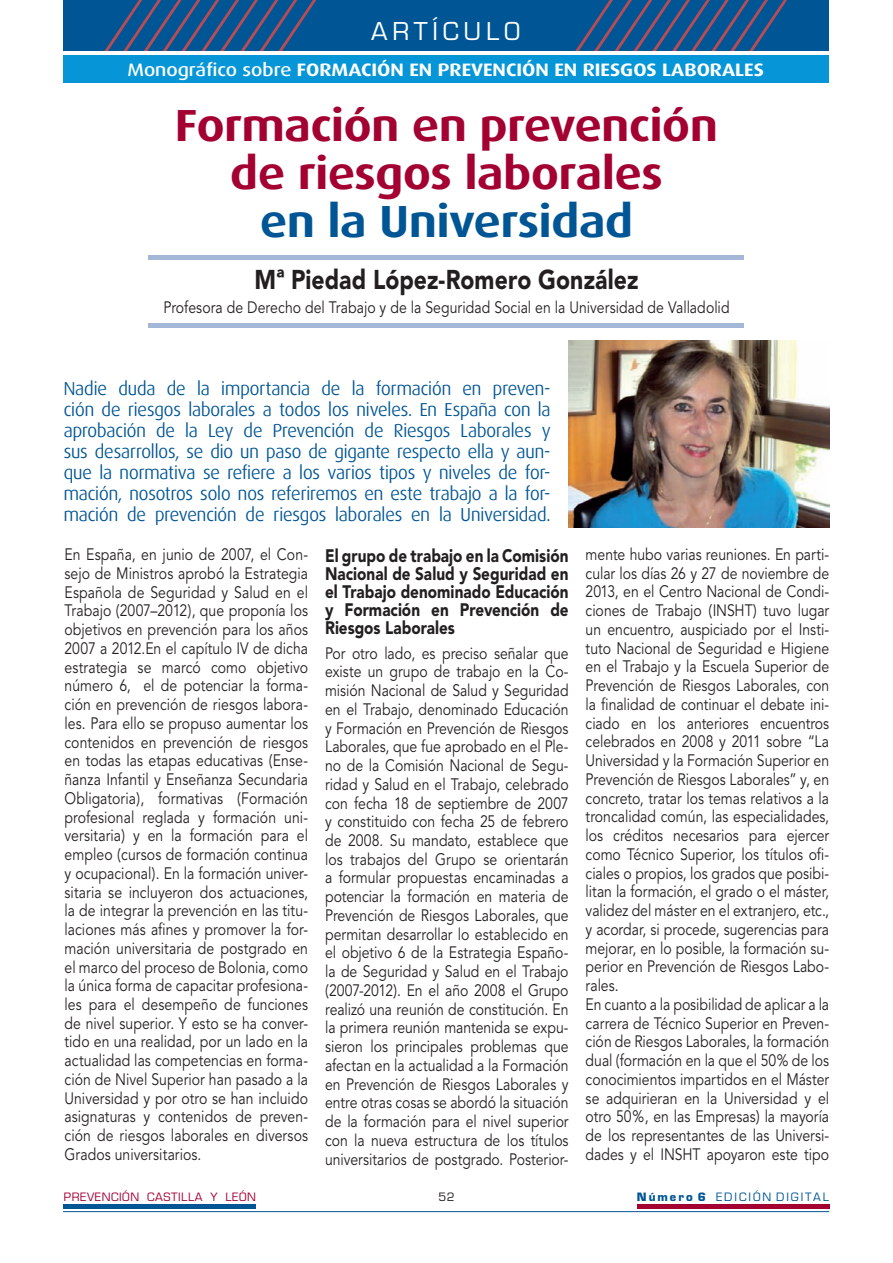
<style>
.page{position:relative;width:893px;height:1263px;background:#fff}
.page>*{position:absolute;margin:0;border:0;box-sizing:border-box;transform-origin:0 0}
.t1{font:700 45px/48px "Dax Wide";letter-spacing:-.005em;color:#a40133;text-align:center;scale:.95 1}
.t2{font:900 27px "Avenir";letter-spacing:.005em;color:#231f20;scale:.85 1}
.t3{font:24px "Eurostile";letter-spacing:.2em;color:#fff}
.t4{font:18.75px/21px "Dax Wide";letter-spacing:-.01em;color:#005595;text-align:justify;scale:.85 1}
.t5{font:900 18px/18px "Avenir";color:#231f20;text-align:justify;scale:.85 1}
.t6{font:700 18px "Dax Wide";color:#fff}
.t7{font:16.5px/18.8px "Avenir";color:#231f20;text-align:justify;scale:.85 1}
.t8{font:11.25px "Eurostile";letter-spacing:.05em;color:#a40133}
.t9{font:11.25px "Eurostile";letter-spacing:.175em;color:#005595}
.t10{font:11.25px "Eurostile";color:#231f20}
.s1{font-weight:500}
.s2{color:#005595}
.s3{font-weight:700}
</style>
<div class="page">
<div style="left:63px;top:0;width:765px;height:62px;background:#005595"></div>
<div style="left:63px;top:51px;width:765px;height:32px;background:#0696d7"></div>
<svg style="left:104px;top:0;width:213px;height:51px"></svg>
<svg style="left:575px;top:0;width:212px;height:51px"></svg>
<hr style="left:64px;top:1204px;width:192px;height:4px;background:#005595">
<hr style="left:637px;top:1204px;width:192px;height:4px;background:#a40133">
<hr style="left:63px;top:1211px;width:766px;height:1px;background:#005595">
<hr style="left:63px;top:51px;width:765px;height:3px;background:#fff">
<hr style="left:149px;top:255px;width:595px;height:4px;background:#a4b7d7">
<hr style="left:149px;top:324px;width:595px;height:4px;background:#a4b7d7">
<img style="left:568px;top:340px;width:261px;height:187px">
<p class="t3" style="left:371px;top:17px;width:151px">ARTÍCULO</p>
<p class="t6" style="left:128px;top:59px;width:638px"><span class="s1">Monográfico sobre</span> FORMACIÓN EN PREVENCIÓN EN RIESGOS LABORALES</p>
<p class="t1" style="left:175px;top:102px;width:573px">Formación en prevención de riesgos laborales<br><span class="s2">en la Universidad</span></p>
<p class="t2" style="left:254px;top:263px;width:454px">Mª Piedad López-Romero González</p>
<p class="t7" style="left:163px;top:298px;width:668px">Profesora de Derecho del Trabajo y de la Seguridad Social en la Universidad de Valladolid</p>
<p class="t4" style="left:64px;top:378px;width:574px">Nadie duda de la importancia de la formación en preven&shy;ción de riesgos laborales a todos los niveles. En España con la aprobación de la Ley de Prevención de Riesgos Laborales y sus desarrollos, se dio un paso de gigante respecto ella y aun&shy;que la normativa se refiere a los varios tipos y niveles de for&shy;mación, nosotros solo nos referiremos en este trabajo a la for&shy;mación de prevención de riesgos laborales en la Universidad.</p>
<p class="t7" style="left:65px;top:545px;width:288px">En España, en junio de 2007, el Con&shy;sejo de Ministros aprobó la Estrategia Española de Seguridad y Salud en el Trabajo (2007–2012), que proponía los objetivos en prevención para los años 2007 a 2012.En el capítulo IV de dicha estrategia se marcó como objetivo número 6, el de potenciar la forma&shy;ción en prevención de riesgos labora&shy;les. Para ello se propuso aumentar los contenidos en prevención de riesgos en todas las etapas educativas (Ense&shy;ñanza Infantil y Enseñanza Secundaria Obligatoria), formativas (Formación profesional reglada y formación uni&shy;versitaria) y en la formación para el empleo (cursos de formación continua y ocupacional). En la formación univer&shy;sitaria se incluyeron dos actuaciones, la de integrar la prevención en las titu&shy;laciones más afines y promover la for&shy;mación universitaria de postgrado en el marco del proceso de Bolonia, como la única forma de capacitar profesiona&shy;les para el desempeño de funciones de nivel superior. Y esto se ha conver&shy;tido en una realidad, por un lado en la actualidad las competencias en forma&shy;ción de Nivel Superior han pasado a la Universidad y por otro se han incluido asignaturas y contenidos de preven&shy;ción de riesgos laborales en diversos Grados universitarios.</p>
<p class="t5" style="left:325px;top:546px;width:288px">El grupo de trabajo en la Comisión Nacional de Salud y Seguridad en el Trabajo denominado Educación y Formación en Prevención de Riesgos Laborales</p>
<p class="t7" style="left:325px;top:644px;width:288px">Por otro lado, es preciso señalar que existe un grupo de trabajo en la Co&shy;misión Nacional de Salud y Seguridad en el Trabajo, denominado Educación y Formación en Prevención de Riesgos Laborales, que fue aprobado en el Ple&shy;no de la Comisión Nacional de Segu&shy;ridad y Salud en el Trabajo, celebrado con fecha 18 de septiembre de 2007 y constituido con fecha 25 de febrero de 2008. Su mandato, establece que los trabajos del Grupo se orientarán a formular propuestas encaminadas a potenciar la formación en materia de Prevención de Riesgos Laborales, que permitan desarrollar lo establecido en el objetivo 6 de la Estrategia Españo&shy;la de Seguridad y Salud en el Trabajo (2007-2012). En el año 2008 el Grupo realizó una reunión de constitución. En la primera reunión mantenida se expu&shy;sieron los principales problemas que afectan en la actualidad a la Formación en Prevención de Riesgos Laborales y entre otras cosas se abordó la situación de la formación para el nivel superior con la nueva estructura de los títulos universitarios de postgrado. Posterior-</p>
<p class="t7" style="left:586px;top:545px;width:288px;text-align:left">mente hubo varias reuniones. En parti&shy;cular los días 26 y 27 de noviembre de 2013, en el Centro Nacional de Condi&shy;ciones de Trabajo (INSHT) tuvo lugar un encuentro, auspiciado por el Insti&shy;tuto Nacional de Seguridad e Higiene en el Trabajo y la Escuela Superior de Prevención de Riesgos Laborales, con la finalidad de continuar el debate ini&shy;ciado en los anteriores encuentros celebrados en 2008 y 2011 sobre “La Universidad y la Formación Superior en Prevención de Riesgos Laborales” y, en concreto, tratar los temas relativos a la troncalidad común, las especialidades, los créditos necesarios para ejercer como Técnico Superior, los títulos ofi&shy;ciales o propios, los grados que posibi&shy;litan la formación, el grado o el máster, validez del máster en el extranjero, etc., y acordar, si procede, sugerencias para mejorar, en lo posible, la formación su&shy;perior en Prevención de Riesgos Labo&shy;rales.<br>En cuanto a la posibilidad de aplicar a la carrera de Técnico Superior en Preven&shy;ción de Riesgos Laborales, la formación dual (formación en la que el 50% de los conocimientos impartidos en el Máster se adquirieran en la Universidad y el otro 50%, en las Empresas) la mayoría de los representantes de las Universi&shy;dades y el INSHT apoyaron este tipo</p>
<p class="t8" style="left:64px;top:1190px;width:194px">PREVENCIÓN CASTILLA Y LEÓN</p>
<p class="t10" style="left:438px;top:1190px;width:18px">52</p>
<p class="t9" style="left:637px;top:1190px;width:194px"><span class="s3">Número 6</span> EDICIÓN DIGITAL</p>
</div>
